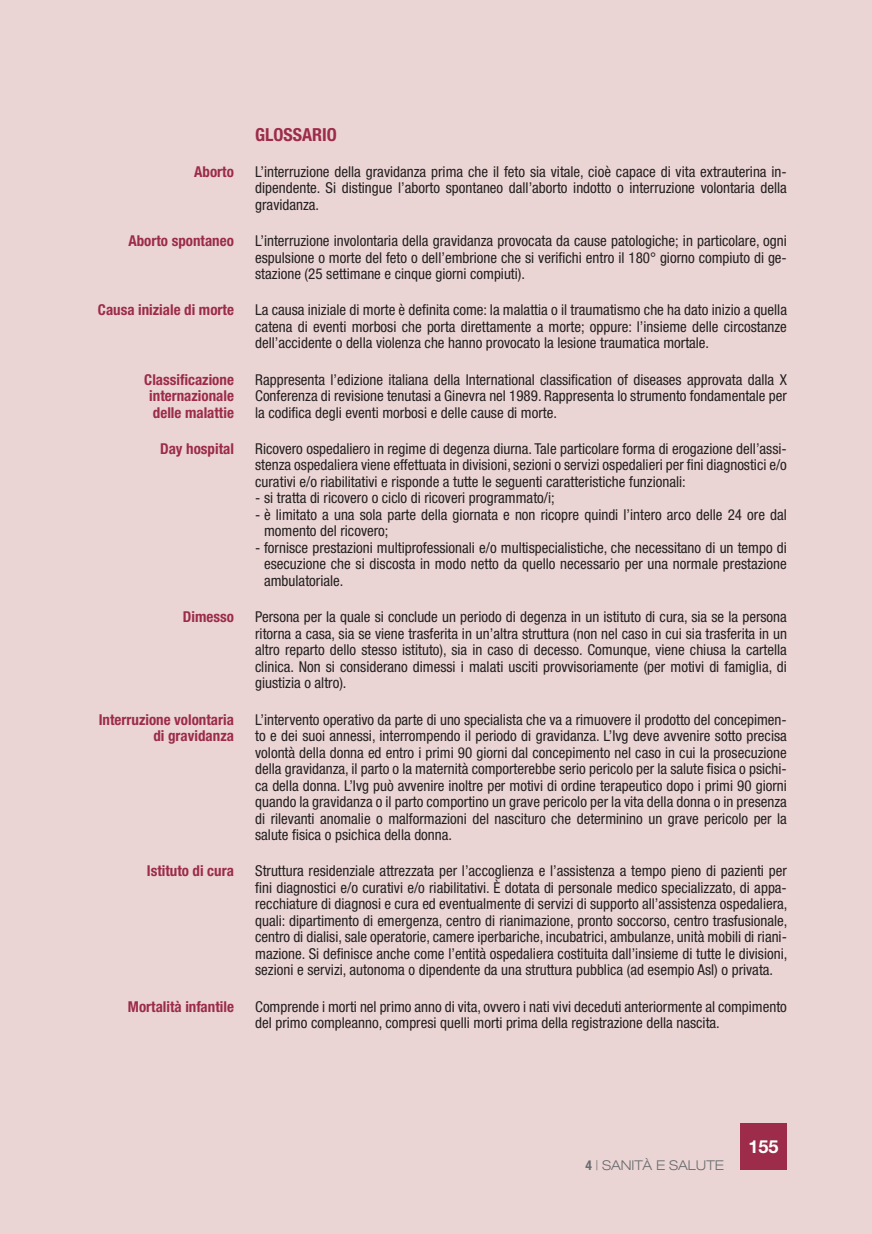
<style>
.page{position:relative;width:872px;height:1234px;background:#fff}
.page>*{position:absolute;margin:0;border:0;box-sizing:border-box;transform-origin:0 0}
.t1{font:700 condensed 18px "Helvetica Neue LT Std";color:#9c2c49}
.t2{font:700 18px "Helvetica Neue LT Std";color:#fff}
.t3{font:condensed 15px/16.5px "Helvetica Neue LT Std";color:#231f20;text-align:justify}
.t4{font:700 condensed 15px/16.5px "Helvetica Neue LT Std";color:#9c2c49;text-align:center}
.t5{font:300 expanded 13.5px "Helvetica Neue LT Std";color:#6c6d70}
.s1{font-weight:700;font-stretch:condensed}
</style>
<div class="page">
<div style="left:0;top:0;width:872px;height:1233px;background:#ebd5d4"></div>
<div style="left:740px;top:1123px;width:47px;height:46px;background:#9c2c49"></div>
<p class="t1" style="left:255px;top:123px;width:83px">GLOSSARIO</p>
<p class="t4" style="left:194px;top:163px;width:41px">Aborto</p>
<p class="t3" style="left:255px;top:163px;width:533px">L’interruzione della gravidanza prima che il feto sia vitale, cioè capace di vita extrauterina in&shy;dipendente. Si distingue l’aborto spontaneo dall’aborto indotto o interruzione volontaria della gravidanza.</p>
<p class="t4" style="left:128px;top:232px;width:107px">Aborto spontaneo</p>
<p class="t3" style="left:255px;top:232px;width:533px">L’interruzione involontaria della gravidanza provocata da cause patologiche; in particolare, ogni espulsione o morte del feto o dell’embrione che si verifichi entro il 180° giorno compiuto di ge&shy;stazione (25 settimane e cinque giorni compiuti).</p>
<p class="t4" style="left:98px;top:301px;width:137px">Causa iniziale di morte</p>
<p class="t3" style="left:255px;top:301px;width:533px">La causa iniziale di morte è definita come: la malattia o il traumatismo che ha dato inizio a quella catena di eventi morbosi che porta direttamente a morte; oppure: l’insieme delle circostanze dell’accidente o della violenza che hanno provocato la lesione traumatica mortale.</p>
<p class="t4" style="left:144px;top:371px;width:91px">Classificazione internazionale delle malattie</p>
<p class="t3" style="left:255px;top:371px;width:533px">Rappresenta l’edizione italiana della International classification of diseases approvata dalla X Conferenza di revisione tenutasi a Ginevra nel 1989. Rappresenta lo strumento fondamentale per la codifica degli eventi morbosi e delle cause di morte.</p>
<p class="t4" style="left:160px;top:440px;width:75px">Day hospital</p>
<p class="t3" style="left:255px;top:440px;width:533px">Ricovero ospedaliero in regime di degenza diurna. Tale particolare forma di erogazione dell’assi&shy;stenza ospedaliera viene effettuata in divisioni, sezioni o servizi ospedalieri per fini diagnostici e/o curativi e/o riabilitativi e risponde a tutte le seguenti caratteristiche funzionali:</p>
<p class="t3" style="left:255px;top:489px;width:301px">- si tratta di ricovero o ciclo di ricoveri programmato/i;</p>
<p class="t3" style="left:264px;top:506px;width:524px;text-indent:-9px">- è limitato a una sola parte della giornata e non ricopre quindi l’intero arco delle 24 ore dal momento del ricovero;</p>
<p class="t3" style="left:264px;top:539px;width:524px;text-indent:-9px">- fornisce prestazioni multiprofessionali e/o multispecialistiche, che necessitano di un tempo di esecuzione che si discosta in modo netto da quello necessario per una normale prestazione ambulatoriale.</p>
<p class="t4" style="left:183px;top:608px;width:53px">Dimesso</p>
<p class="t3" style="left:255px;top:608px;width:533px">Persona per la quale si conclude un periodo di degenza in un istituto di cura, sia se la persona ritorna a casa, sia se viene trasferita in un’altra struttura (non nel caso in cui sia trasferita in un altro reparto dello stesso istituto), sia in caso di decesso. Comunque, viene chiusa la cartella clinica. Non si considerano dimessi i malati usciti provvisoriamente (per motivi di famiglia, di giustizia o altro).</p>
<p class="t4" style="left:99px;top:710px;width:137px;text-align:right">Interruzione volontaria di gravidanza</p>
<p class="t3" style="left:255px;top:710px;width:533px">L’intervento operativo da parte di uno specialista che va a rimuovere il prodotto del concepimen&shy;to e dei suoi annessi, interrompendo il periodo di gravidanza. L’Ivg deve avvenire sotto precisa volontà della donna ed entro i primi 90 giorni dal concepimento nel caso in cui la prosecuzione della gravidanza, il parto o la maternità comporterebbe serio pericolo per la salute fisica o psichi&shy;ca della donna. L’Ivg può avvenire inoltre per motivi di ordine terapeutico dopo i primi 90 giorni quando la gravidanza o il parto comportino un grave pericolo per la vita della donna o in presenza di rilevanti anomalie o malformazioni del nascituro che determinino un grave pericolo per la salute fisica o psichica della donna.</p>
<p class="t4" style="left:147px;top:862px;width:89px">Istituto di cura</p>
<p class="t3" style="left:255px;top:862px;width:534px">Struttura residenziale attrezzata per l’accoglienza e l’assistenza a tempo pieno di pazienti per fini diagnostici e/o curativi e/o riabilitativi. È dotata di personale medico specializzato, di appa&shy;recchiature di diagnosi e cura ed eventualmente di servizi di supporto all’assistenza ospedaliera, quali: dipartimento di emergenza, centro di rianimazione, pronto soccorso, centro trasfusionale, centro di dialisi, sale operatorie, camere iperbariche, incubatrici, ambulanze, unità mobili di riani&shy;mazione. Si definisce anche come l’entità ospedaliera costituita dall’insieme di tutte le divisioni, sezioni e servizi, autonoma o dipendente da una struttura pubblica (ad esempio Asl) o privata.</p>
<p class="t4" style="left:128px;top:997px;width:107px">Mortalità infantile</p>
<p class="t3" style="left:255px;top:997px;width:533px">Comprende i morti nel primo anno di vita, ovvero i nati vivi deceduti anteriormente al compimento del primo compleanno, compresi quelli morti prima della registrazione della nascita.</p>
<p class="t5" style="left:585px;top:1156px;width:140px"><span class="s1">4</span> | SANITÀ E SALUTE</p>
<p class="t2" style="left:748px;top:1135px;width:32px">155</p>
</div>
